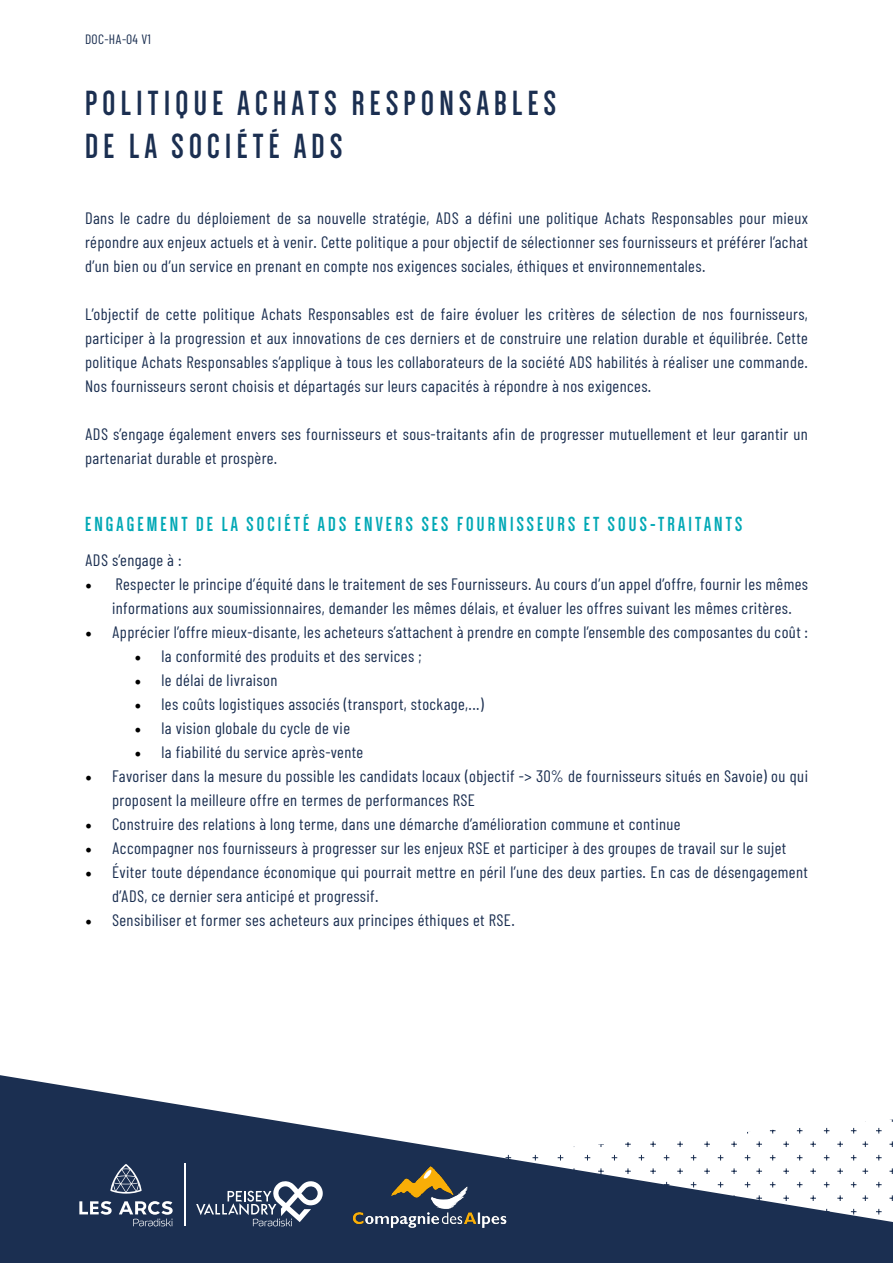
<style>
.page{position:relative;width:893px;height:1263px;background:#fff}
.page>*{position:absolute;margin:0;border:0;box-sizing:border-box;transform-origin:0 0}
.t1{font:700 36px/43.2px "Dense";letter-spacing:.15em;color:#1b2f51}
.t2{font:700 21px "Dense";letter-spacing:.15em;color:#00a8b5}
.t3{font:16.5px/24px "Barlow Condensed";letter-spacing:.025em;color:#1b2f51}
.t4{font:13.5px "Barlow Condensed";letter-spacing:.025em;color:#1b2f51}
.s1{font-family:"Minion Pro";font-size:18px;color:#000}
</style>
<div class="page">
<svg style="left:0;top:1075px;width:893px;height:188px"></svg>
<svg style="left:0;top:1158px;width:344px;height:70px;background:#314362"></svg>
<img style="left:344px;top:1154px;width:167px;height:77px">
<p class="t4" style="left:85px;top:31px;width:67px">DOC-HA-04 V1</p>
<h1 class="t1" style="left:85px;top:81px;width:472px">POLITIQUE ACHATS RESPONSABLES<br>DE LA SOCIÉTÉ ADS</h1>
<p class="t3" style="left:85px;top:205px;width:724px;text-align:justify">Dans le cadre du déploiement de sa nouvelle stratégie, ADS a défini une politique Achats Responsables pour mieux répondre aux enjeux actuels et à venir. Cette politique a pour objectif de sélectionner ses fournisseurs et préférer l’achat d’un bien ou d’un service en prenant en compte nos exigences sociales, éthiques et environnementales.</p>
<p class="t3" style="left:85px;top:301px;width:724px;text-align:justify">L’objectif de cette politique Achats Responsables est de faire évoluer les critères de sélection de nos fournisseurs, participer à la progression et aux innovations de ces derniers et de construire une relation durable et équilibrée. Cette politique Achats Responsables s’applique à tous les collaborateurs de la société ADS habilités à réaliser une commande.<br>Nos fournisseurs seront choisis et départagés sur leurs capacités à répondre à nos exigences.</p>
<p class="t3" style="left:85px;top:421px;width:724px">ADS s’engage également envers ses fournisseurs et sous-traitants afin de progresser mutuellement et leur garantir un partenariat durable et prospère.</p>
<p class="t2" style="left:85px;top:514px;width:659px">ENGAGEMENT DE LA SOCIÉTÉ ADS ENVERS SES FOURNISSEURS ET SOUS-TRAITANTS</p>
<p class="t3" style="left:85px;top:547px;width:98px">ADS s’engage à :</p>
<p class="t3" style="left:112px;top:571px;width:697px;text-indent:-27px"><span class="s1">•</span> Respecter le principe d’équité dans le traitement de ses Fournisseurs. Au cours d’un appel d’offre, fournir les mêmes informations aux soumissionnaires, demander les mêmes délais, et évaluer les offres suivant les mêmes critères.</p>
<p class="t3" style="left:85px;top:619px;width:724px"><span class="s1">•</span> Apprécier l’offre mieux-disante, les acheteurs s’attachent à prendre en compte l’ensemble des composantes du coût :</p>
<p class="t3" style="left:135px;top:643px;width:288px"><span class="s1">•</span> la conformité des produits et des services ;</p>
<p class="t3" style="left:135px;top:667px;width:144px"><span class="s1">•</span> le délai de livraison</p>
<p class="t3" style="left:135px;top:691px;width:351px"><span class="s1">•</span> les coûts logistiques associés (transport, stockage,...)</p>
<p class="t3" style="left:135px;top:715px;width:217px"><span class="s1">•</span> la vision globale du cycle de vie</p>
<p class="t3" style="left:135px;top:739px;width:230px"><span class="s1">•</span> la fiabilité du service après-vente</p>
<p class="t3" style="left:112px;top:763px;width:697px;text-indent:-27px"><span class="s1">•</span> Favoriser dans la mesure du possible les candidats locaux (objectif -&gt; 30% de fournisseurs situés en Savoie) ou qui proposent la meilleure offre en termes de performances RSE</p>
<p class="t3" style="left:85px;top:811px;width:597px"><span class="s1">•</span> Construire des relations à long terme, dans une démarche d’amélioration commune et continue</p>
<p class="t3" style="left:85px;top:835px;width:703px"><span class="s1">•</span> Accompagner nos fournisseurs à progresser sur les enjeux RSE et participer à des groupes de travail sur le sujet</p>
<p class="t3" style="left:112px;top:859px;width:697px;text-indent:-27px"><span class="s1">•</span> Éviter toute dépendance économique qui pourrait mettre en péril l’une des deux parties. En cas de désengagement d’ADS, ce dernier sera anticipé et progressif.</p>
<p class="t3" style="left:85px;top:907px;width:431px"><span class="s1">•</span> Sensibiliser et former ses acheteurs aux principes éthiques et RSE.</p>
</div>
